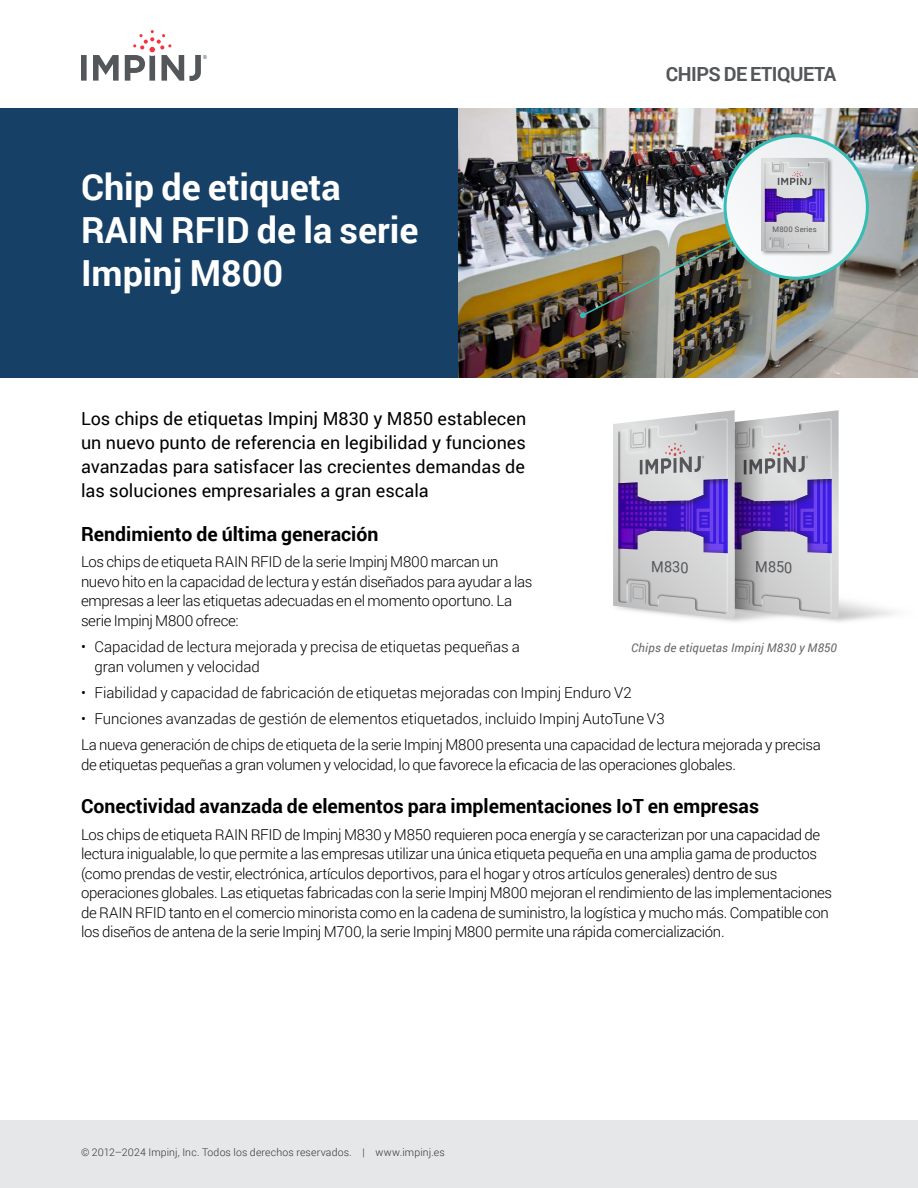
<style>
.page{position:relative;width:918px;height:1188px;background:#fff}
.page>*{position:absolute;margin:0;border:0;box-sizing:border-box;transform-origin:0 0}
.t1{font:700 36px/43.2px "Roboto";color:#fff}
.t2{font:700 19.5px "Roboto";color:#000}
.t3{font:700 19.5px "Roboto";letter-spacing:-.025em;color:#545759}
.t4{font:18px/24px "Roboto";color:#000;text-align:justify}
.t5{font:15.3px "Roboto";color:#55575a;scale:.95 1}
.t6{font:300 15px/19.5px "Roboto";letter-spacing:-.02em;color:#000}
.t7{font:300 15px/19.5px "Roboto";color:#000}
.t8{font:italic 12px "Roboto";letter-spacing:.015em;color:#666767}
.t9{font:300 10.5px "Roboto";letter-spacing:.015em;color:#333}
.t10{font:7.65px "Roboto";letter-spacing:.02em;color:#55575a}
</style>
<div class="page">
<div style="left:0;top:1120px;width:917px;height:68px;background:#e6e7e8"></div>
<svg style="left:81px;top:30px;width:126px;height:51px"></svg>
<div style="left:0;top:108px;width:459px;height:270px;background:#174067"></div>
<img style="left:459px;top:108px;width:459px;height:270px">
<svg style="left:725px;top:136px;width:142px;height:142px"></svg>
<div style="left:760px;top:157px;width:74px;height:99px;background:#000;opacity:.4"></div>
<svg style="left:762px;top:159px;width:66px;height:92px"></svg>
<img style="left:580px;top:162px;width:245px;height:156px">
<div style="left:724px;top:134px;width:145px;height:146px;border:3px solid #34bdb4;border-radius:50%"></div>
<svg style="left:613px;top:410px;width:226px;height:209px;background:#b0a7c9"></svg>
<h1 class="t1" style="left:81px;top:164px;width:339px">Chip de etiqueta<br>RAIN RFID de la serie<br>Impinj M800</h1>
<h2 class="t3" style="left:666px;top:60px;width:172px">CHIPS DE ETIQUETA</h2>
<p class="t10" style="left:773px;top:224px;width:46px">M800 Series</p>
<p class="t4" style="left:81px;top:406px;width:447px">Los chips de etiquetas Impinj M830 y M850 establecen un nuevo punto de referencia en legibilidad y funciones avanzadas para satisfacer las crecientes demandas de las soluciones empresariales a gran escala</p>
<h2 class="t2" style="left:81px;top:520px;width:299px">Rendimiento de última generación</h2>
<p class="t6" style="left:81px;top:552px;width:453px">Los chips de etiqueta RAIN RFID de la serie Impinj M800 marcan un nuevo hito en la capacidad de lectura y están diseñados para ayudar a las empresas a leer las etiquetas adecuadas en el momento oportuno. La serie Impinj M800 ofrece:</p>
<p class="t7" style="left:94px;top:636px;width:427px;text-indent:-14px">• Capacidad de lectura mejorada y precisa de etiquetas pequeñas a gran volumen y velocidad</p>
<p class="t7" style="left:81px;top:682px;width:552px">• Fiabilidad y capacidad de fabricación de etiquetas mejoradas con Impinj Enduro V2</p>
<p class="t6" style="left:81px;top:705px;width:741px;line-height:26.2px">• Funciones avanzadas de gestión de elementos etiquetados, incluido Impinj AutoTune V3<br>La nueva generación de chips de etiqueta de la serie Impinj M800 presenta una capacidad de lectura mejorada y precisa</p>
<p class="t6" style="left:81px;top:754px;width:656px">de etiquetas pequeñas a gran volumen y velocidad, lo que favorece la eficacia de las operaciones globales.</p>
<h2 class="t2" style="left:81px;top:793px;width:680px">Conectividad avanzada de elementos para implementaciones IoT en empresas</h2>
<p class="t6" style="left:81px;top:824px;width:753px">Los chips de etiqueta RAIN RFID de Impinj M830 y M850 requieren poca energía y se caracterizan por una capacidad de lectura inigualable, lo que permite a las empresas utilizar una única etiqueta pequeña en una amplia gama de productos (como prendas de vestir, electrónica, artículos deportivos, para el hogar y otros artículos generales) dentro de sus operaciones globales. Las etiquetas fabricadas con la serie Impinj M800 mejoran el rendimiento de las implementaciones de RAIN RFID tanto en el comercio minorista como en la cadena de suministro, la logística y mucho más. Compatible con los diseños de antena de la serie Impinj M700, la serie Impinj M800 permite una rápida comercialización.</p>
<p class="t5" style="left:652px;top:555px;width:41px;rotate:2deg">M830</p>
<p class="t5" style="left:756px;top:555px;width:41px;rotate:2deg">M850</p>
<p class="t8" style="left:631px;top:640px;width:207px">Chips de etiquetas Impinj M830 y M850</p>
<p class="t9" style="left:81px;top:1145px;width:365px">© 2012–2024 Impinj, Inc. Todos los derechos reservados. | www.impinj.es</p>
</div>
